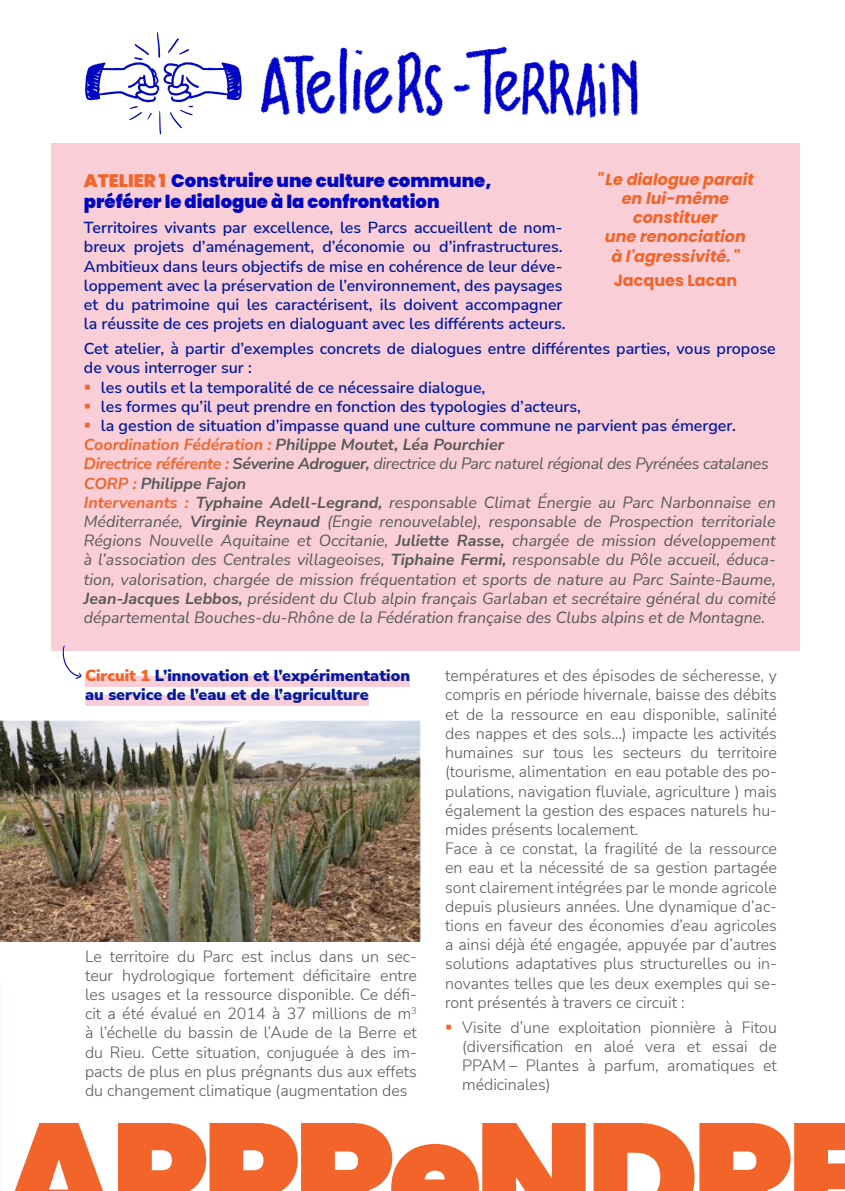
<style>
.page{position:relative;width:845px;height:1191px;background:#fff}
.page>*{position:absolute;margin:0;border:0;box-sizing:border-box;transform-origin:0 0}
.t1{font:900 18px "Poppins";color:#0107c0}
.t2{font:300 16px/19.2px "Nunito Sans";color:#57585a;text-align:justify}
.t3{font:italic 16px/19.2px "Nunito Sans";letter-spacing:-.02em;color:#57585a;text-align:justify}
.t4{font:600 16px/19.2px "Nunito Sans";color:#00199f}
.t5{font:900 16px "Nunito Sans";color:#00199f}
.t6{font:italic 700 16px "Nunito Sans";color:#57585a}
.t7{font:italic 700 16px/19.2px "Poppins";color:#f26429;text-align:center}
.t8{font:700 16px "Poppins";color:#f26429}
.s1{color:#f26429}
.s2{font-weight:700;color:#f26429}
.s3{font-weight:700}
</style>
<div class="page">
<div style="left:51px;top:144px;width:748px;height:507px;background:#f9ced6"></div>
<svg style="left:15px;top:1123px;width:88px;height:68px"></svg>
<svg style="left:118px;top:1123px;width:467px;height:68px"></svg>
<svg style="left:593px;top:1123px;width:252px;height:68px"></svg>
<div style="left:85px;top:676px;width:325px;height:11px;background:#f9ced6"></div>
<div style="left:85px;top:695px;width:284px;height:11px;background:#f9ced6"></div>
<img style="left:0;top:720px;width:421px;height:221px">
<svg style="left:63px;top:645px;width:18px;height:34px"></svg>
<img style="left:261px;top:46px;width:377px;height:72px">
<svg style="left:85px;top:32px;width:157px;height:102px"></svg>
<p class="t1" style="left:84px;top:170px;width:409px"><span class="s1">ATELIER 1</span> Construire une culture commune,</p>
<p class="t1" style="left:84px;top:192px;width:357px">préférer le dialogue à la confrontation</p>
<p class="t4" style="left:84px;top:217px;width:483px">Territoires vivants par excellence, les Parcs accueillent de nom&shy;breux projets d’aménagement, d’économie ou d’infrastructures.<br>Ambitieux dans leurs objectifs de mise en cohérence de leur déve&shy;loppement avec la préservation de l’environnement, des paysages et du patrimoine qui les caractérisent, ils doivent accompagner la réussite de ces projets en dialoguant avec les différents acteurs.</p>
<p class="t4" style="left:84px;top:338px;width:693px">Cet atelier, à partir d’exemples concrets de dialogues entre différentes parties, vous propose de vous interroger sur :</p>
<p class="t4" style="left:101px;top:377px;width:386px">les outils et la temporalité de ce nécessaire dialogue,</p>
<p class="t4" style="left:101px;top:396px;width:481px">les formes qu’il peut prendre en fonction des typologies d’acteurs,</p>
<p class="t4" style="left:101px;top:415px;width:636px">la gestion de situation d’impasse quand une culture commune ne parvient pas émerger.</p>
<p class="t6" style="left:84px;top:433px;width:421px"><span class="s1">Coordination Fédération :</span> Philippe Moutet, Léa Pourchier</p>
<p class="t3" style="left:84px;top:453px;width:686px"><span class="s2">Directrice référente :</span> <span class="s3">Séverine Adroguer,</span> directrice du Parc naturel régional des Pyrénées catalanes</p>
<p class="t6" style="left:84px;top:472px;width:164px"><span class="s1">CORP :</span> Philippe Fajon</p>
<p class="t3" style="left:84px;top:492px;width:693px"><span class="s2">Intervenants :</span> <span class="s3">Typhaine Adell-Legrand,</span> responsable Climat Énergie au Parc Narbonnaise en Méditerranée, <span class="s3">Virginie Reynaud</span> (Engie renouvelable), responsable de Prospection territoriale Régions Nouvelle Aquitaine et Occitanie, <span class="s3">Juliette Rasse,</span> chargée de mission développement à l’association des Centrales villageoises, <span class="s3">Tiphaine Fermi,</span> responsable du Pôle accueil, éduca&shy;tion, valorisation, chargée de mission fréquentation et sports de nature au Parc Sainte-Baume, <span class="s3">Jean-Jacques Lebbos,</span> président du Club alpin français Garlaban et secrétaire général du comité départemental Bouches-du-Rhône de la Fédération française des Clubs alpins et de Montagne.</p>
<p class="t7" style="left:597px;top:169px;width:158px">" Le dialogue parait en lui-même constituer<br>une renonciation<br>à l'agressivité. "</p>
<p class="t8" style="left:613px;top:271px;width:125px">Jacques Lacan</p>
<p class="t5" style="left:85px;top:664px;width:326px"><span class="s1">Circuit 1</span> L’innovation et l’expérimentation</p>
<p class="t5" style="left:85px;top:683px;width:285px">au service de l’eau et de l’agriculture</p>
<p class="t2" style="left:85px;top:945px;width:333px">Le territoire du Parc est inclus dans un sec&shy;teur hydrologique fortement déficitaire entre les usages et la ressource disponible. Ce défi&shy;cit a été évalué en 2014 à 37 millions de m<sup>3 </sup>à l’échelle du bassin de l’Aude de la Berre et du Rieu. Cette situation, conjuguée à des im&shy;pacts de plus en plus prégnants dus aux effets du changement climatique (augmentation des</p>
<p class="t2" style="left:445px;top:665px;width:333px">températures et des épisodes de sécheresse, y compris en période hivernale, baisse des débits et de la ressource en eau disponible, salinité des nappes et des sols…) impacte les activités humaines sur tous les secteurs du territoire (tourisme, alimentation en eau potable des po&shy;pulations, navigation fluviale, agriculture ) mais également la gestion des espaces naturels hu&shy;mides présents localement.</p>
<p class="t2" style="left:445px;top:838px;width:333px">Face à ce constat, la fragilité de la ressource en eau et la nécessité de sa gestion partagée sont clairement intégrées par le monde agricole depuis plusieurs années. Une dynamique d’ac&shy;tions en faveur des économies d’eau agricoles a ainsi déjà été engagée, appuyée par d’autres solutions adaptatives plus structurelles ou in&shy;novantes telles que les deux exemples qui se&shy;ront présentés à travers ce circuit :</p>
<p class="t2" style="left:462px;top:1017px;width:316px">Visite d’une exploitation pionnière à Fitou (diversification en aloé vera et essai de PPAM – Plantes à parfum, aromatiques et médicinales)</p>
</div>
